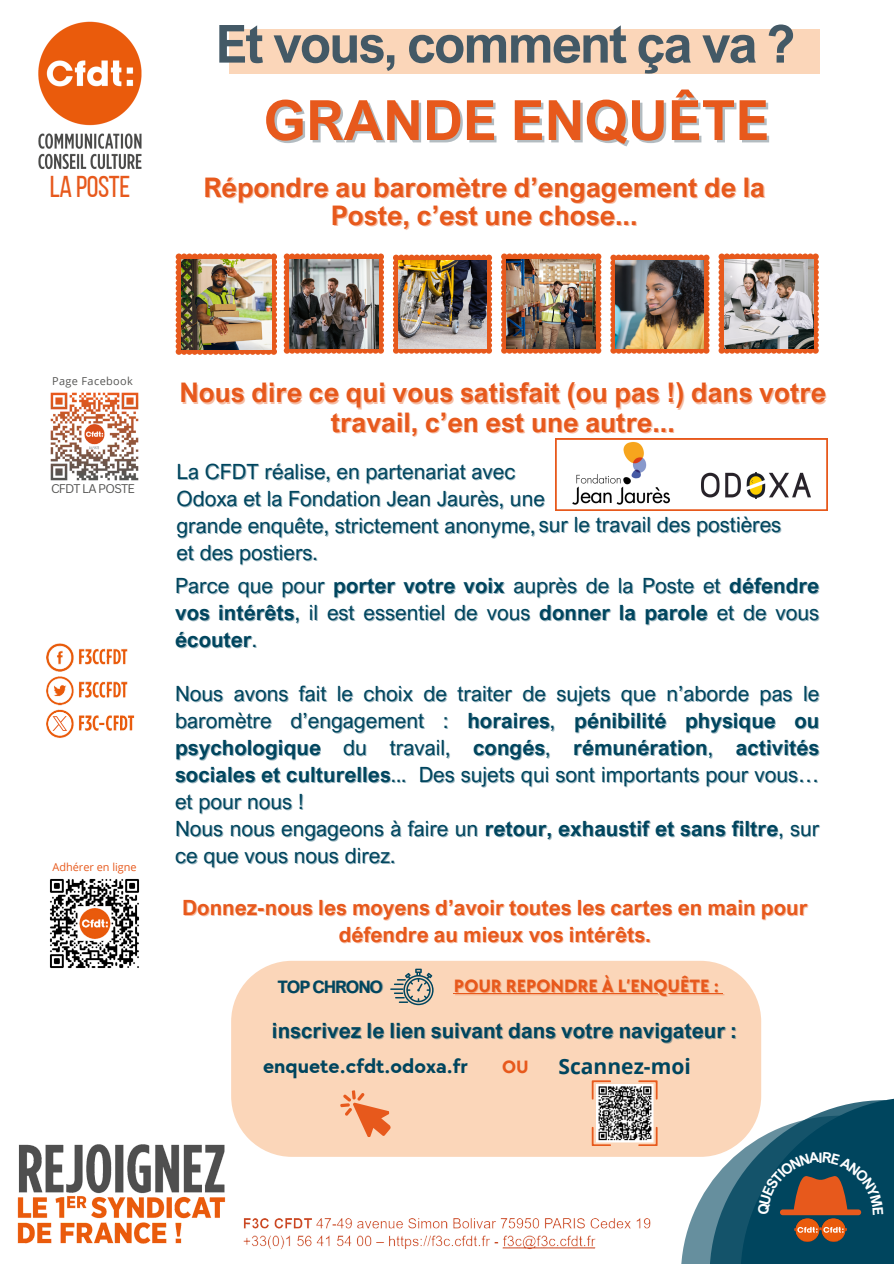
<style>
.page{position:relative;width:894px;height:1264px;background:#fff}
.page>*{position:absolute;margin:0;border:0;box-sizing:border-box;transform-origin:0 0}
.t1{font:700 55.5px "Arial Nova";color:#e7591c}
.t2{font:700 52.5px "Arial Nova";letter-spacing:-.035em;color:#435966}
.t3{font:30px "Bebas Neue";letter-spacing:-.015em;color:#e7591c}
.t4{font:700 27px/28.2px "Arial Nova";color:#e7591c;text-align:center}
.t5{font:21px/27px "Arial Nova";color:#00455e;text-align:justify}
.t6{font:700 21px/27px "Arial Nova";color:#e7591c;text-align:center}
.t7{font:700 21px "Arial Nova";color:#00455e}
.t8{font:700 21px "TT Chocolates";color:#00455e}
.t9{font:700 21px "Open Sans";color:#00455e}
.t10{font:700 18.45px "TT Chocolates";color:#e7591c}
.t11{font:700 17.1px "Arial Nova";letter-spacing:-.055em;color:#00455e}
.t12{font:700 14.25px "Arial Nova";color:#fff}
.t13{font:12.3px "Canva Sans";letter-spacing:-.06em;color:#555554}
.t14{font:10.95px "Open Sans";color:#e7591c}
.t15{font:10.95px "Open Sans";letter-spacing:.035em;color:#555554}
.s1{font-weight:700}
.s2{color:rgb(0 69 94/.4)}
</style>
<div class="page">
<img style="left:17px;top:21px;width:811px;height:1228px">
<hr style="left:454px;top:992px;width:264px;height:1px;background:#e7591c">
<img style="left:596px;top:1084px;width:57px;height:58px">
<svg style="left:681px;top:1096px;width:212px;height:167px;background:#5f7a81"></svg>
<p class="t3" style="left:50px;top:174px;width:82px">LA POSTE</p>
<p class="t2" style="left:215px;top:11px;width:581px">Et vous, comment ça va ?</p>
<p class="t1" style="left:264px;top:85px;width:507px">GRANDE ENQUÊTE</p>
<p class="t4" style="left:203px;top:172px;width:563px">Répondre au baromètre d’engagement de la<br>Poste, c’est une chose...</p>
<p class="t15" style="left:52px;top:373px;width:82px">Page Facebook</p>
<p class="t13" style="left:51px;top:479px;width:85px">CFDT LA POSTE</p>
<p class="t14" style="left:52px;top:859px;width:86px">Adhérer en ligne</p>
<p class="t4" style="left:179px;top:377px;width:648px;line-height:29.2px">Nous dire ce qui vous satisfait (ou pas !) dans votre travail, c’en est une autre...</p>
<p class="t5" style="left:176px;top:458px;width:606px;text-align:left">La CFDT réalise, en partenariat avec<br>Odoxa et la Fondation Jean Jaurès, une<br>grande enquête, strictement anonyme, sur le travail des postières</p>
<p class="t5" style="left:176px;top:538px;width:143px">et des postiers.</p>
<p class="t5" style="left:175px;top:571px;width:645px">Parce que pour <span class="s1">porter votre voix</span> auprès de la Poste et <span class="s1">défendre vos intérêts</span>, il est essentiel de vous <span class="s1">donner la parole</span> et de vous <span class="s1">écouter</span><span class="s2">.</span></p>
<p class="t5" style="left:175px;top:679px;width:645px">Nous avons fait le choix de traiter de sujets que n’aborde pas le baromètre d’engagement : <span class="s1">horaires</span><span class="s2">,</span> <span class="s1">pénibilité physique ou psychologique</span> du travail, <span class="s1">congés</span><span class="s2">,</span> <span class="s1">rémunération</span><span class="s2">,</span> <span class="s1">activités sociales et culturelles</span><span class="s2">...</span> Des sujets qui sont importants pour vous… et pour nous !</p>
<p class="t5" style="left:175px;top:814px;width:646px">Nous nous engageons à faire un <span class="s1">retour, exhaustif et sans filtre</span><span class="s2">, sur </span>ce que vous nous direz.</p>
<p class="t6" style="left:182px;top:893px;width:626px">Donnez-nous les moyens d’avoir toutes les cartes en main pour défendre au mieux vos intérêts.</p>
<p class="t10" style="left:454px;top:975px;width:266px">POUR REPONDRE À L’ENQUÊTE :</p>
<p class="t11" style="left:277px;top:975px;width:107px">TOP CHRONO</p>
<p class="t7" style="left:272px;top:1017px;width:466px">inscrivez le lien suivant dans votre navigateur :</p>
<p class="t8" style="left:263px;top:1053px;width:206px">enquete.cfdt.odoxa.fr</p>
<p class="t10" style="left:502px;top:1056px;width:28px">OU</p>
<p class="t9" style="left:558px;top:1051px;width:134px">Scannez-moi</p>
<p class="t12" style="left:818px;top:1148px;width:6px">I</p>
</div>
